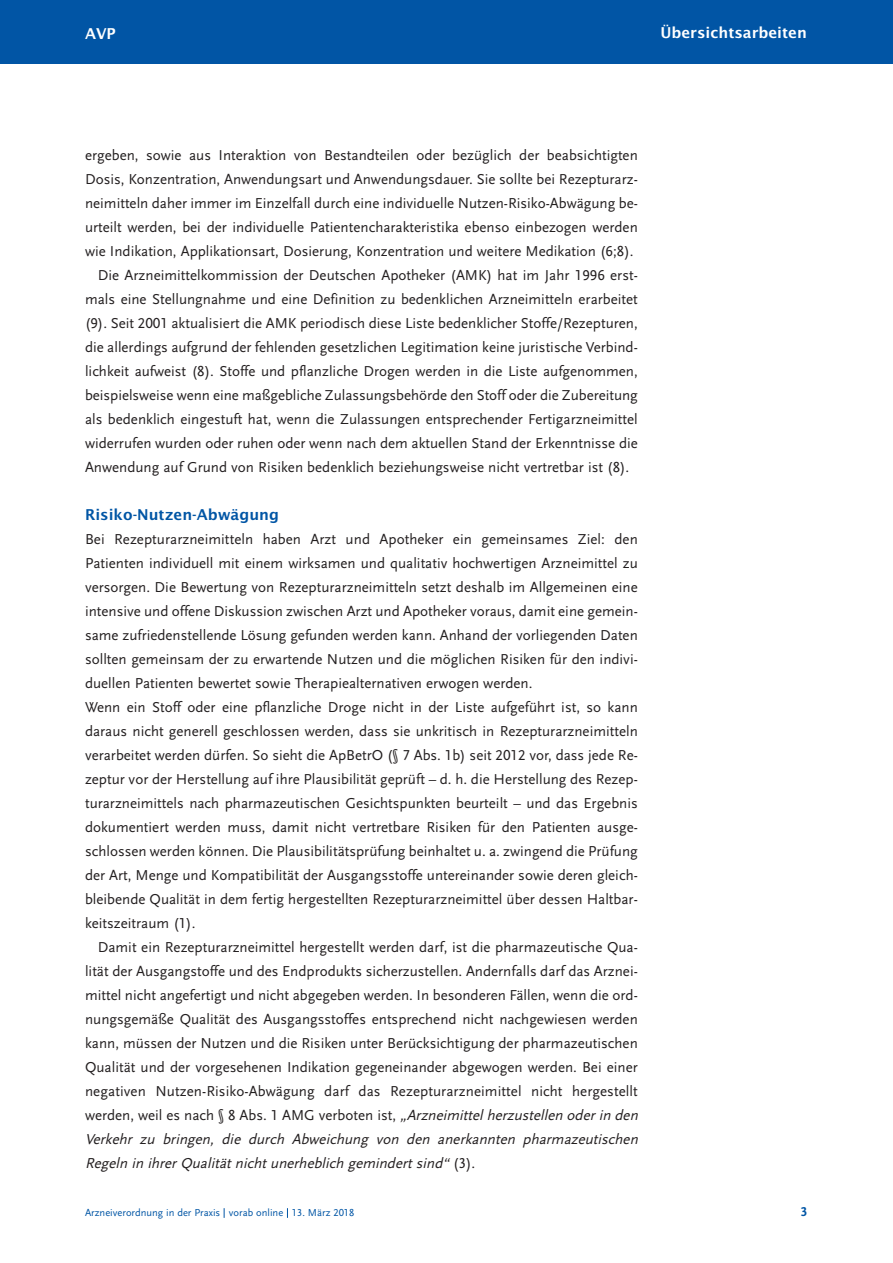
<style>
.page{position:relative;width:893px;height:1263px;background:#fff}
.page>*{position:absolute;margin:0;border:0;box-sizing:border-box;transform-origin:0 0}
.t1{font:15px/24px "Scala Sans LF";color:#231f20}
.t2{font:600 15px "Lucida Sans";color:#0155a5}
.t3{font:600 15px "Lucida Sans";color:#fff}
.t4{font:700 13.5px "Scala Sans LF";color:#0155a5}
.t5{font:10.5px "Scala Sans LF";color:#0155a5}
.s1{font-style:italic}
</style>
<div class="page">
<div style="left:0;top:0;width:892px;height:64px;background:#0155a5"></div>
<p class="t3" style="left:85px;top:25px;width:32px">AVP</p>
<p class="t3" style="left:660px;top:24px;width:148px">Übersichtsarbeiten</p>
<p class="t1" style="left:85px;top:143px;width:554px">ergeben, sowie aus Interaktion von Bestandteilen oder bezüglich der beabsichtigten</p>
<p class="t1" style="left:85px;top:167px;width:554px">Dosis, Konzentration, Anwendungsart und Anwendungsdauer. Sie sollte bei Rezepturarz-</p>
<p class="t1" style="left:85px;top:191px;width:554px">neimitteln daher immer im Einzelfall durch eine individuelle Nutzen-Risiko-Abwägung be-</p>
<p class="t1" style="left:85px;top:215px;width:554px">urteilt werden, bei der individuelle Patientencharakteristika ebenso einbezogen werden</p>
<p class="t1" style="left:85px;top:239px;width:550px">wie Indikation, Applikationsart, Dosierung, Konzentration und weitere Medikation (6;8).</p>
<p class="t1" style="left:98px;top:263px;width:541px">Die Arzneimittelkommission der Deutschen Apotheker (AMK) hat im Jahr 1996 erst-</p>
<p class="t1" style="left:85px;top:287px;width:554px">mals eine Stellungnahme und eine Definition zu bedenklichen Arzneimitteln erarbeitet</p>
<p class="t1" style="left:85px;top:311px;width:554px">(9). Seit 2001 aktualisiert die AMK periodisch diese Liste bedenklicher Stoffe/Rezepturen,</p>
<p class="t1" style="left:85px;top:335px;width:554px">die allerdings aufgrund der fehlenden gesetzlichen Legitimation keine juristische Verbind-</p>
<p class="t1" style="left:85px;top:359px;width:554px">lichkeit aufweist (8). Stoffe und pflanzliche Drogen werden in die Liste aufgenommen,</p>
<p class="t1" style="left:85px;top:383px;width:554px">beispielsweise wenn eine maßgebliche Zulassungsbehörde den Stoff oder die Zubereitung</p>
<p class="t1" style="left:85px;top:407px;width:554px">als bedenklich eingestuft hat, wenn die Zulassungen entsprechender Fertigarzneimittel</p>
<p class="t1" style="left:85px;top:431px;width:554px">widerrufen wurden oder ruhen oder wenn nach dem aktuellen Stand der Erkenntnisse die</p>
<p class="t1" style="left:85px;top:455px;width:546px">Anwendung auf Grund von Risiken bedenklich beziehungsweise nicht vertretbar ist (8).</p>
<p class="t2" style="left:85px;top:506px;width:195px">Risiko-Nutzen-Abwägung</p>
<p class="t1" style="left:85px;top:527px;width:554px">Bei Rezepturarzneimitteln haben Arzt und Apotheker ein gemeinsames Ziel: den Patienten individuell mit einem wirksamen und qualitativ hochwertigen Arzneimittel zu versorgen. Die Bewertung von Rezepturarzneimitteln setzt deshalb im Allgemeinen eine intensive und offene Diskussion zwischen Arzt und Apotheker voraus, damit eine gemein&shy;same zufriedenstellende Lösung gefunden werden kann. Anhand der vorliegenden Daten sollten gemeinsam der zu erwartende Nutzen und die möglichen Risiken für den indivi&shy;duellen Patienten bewertet sowie Therapiealternativen erwogen werden.<br>Wenn ein Stoff oder eine pflanzliche Droge nicht in der Liste aufgeführt ist, so kann daraus nicht generell geschlossen werden, dass sie unkritisch in Rezepturarzneimitteln verarbeitet werden dürfen. So sieht die ApBetrO (§ 7 Abs. 1b) seit 2012 vor, dass jede Re&shy;zeptur vor der Herstellung auf ihre Plausibilität geprüft – d. h. die Herstellung des Rezep&shy;turarzneimittels nach pharmazeutischen Gesichtspunkten beurteilt – und das Ergebnis dokumentiert werden muss, damit nicht vertretbare Risiken für den Patienten ausge&shy;schlossen werden können. Die Plausibilitätsprüfung beinhaltet u. a. zwingend die Prüfung der Art, Menge und Kompatibilität der Ausgangsstoffe untereinander sowie deren gleich&shy;bleibende Qualität in dem fertig hergestellten Rezepturarzneimittel über dessen Haltbar&shy;keitszeitraum (1).</p>
<p class="t1" style="left:85px;top:935px;width:558px;text-indent:13px">Damit ein Rezepturarzneimittel hergestellt werden darf, ist die pharmazeutische Qua&shy;lität der Ausgangstoffe und des Endprodukts sicherzustellen. Andernfalls darf das Arznei&shy;mittel nicht angefertigt und nicht abgegeben werden. In besonderen Fällen, wenn die ord&shy;nungsgemäße Qualität des Ausgangsstoffes entsprechend nicht nachgewiesen werden kann, müssen der Nutzen und die Risiken unter Berücksichtigung der pharmazeutischen Qualität und der vorgesehenen Indikation gegeneinander abgewogen werden. Bei einer negativen Nutzen-Risiko-Abwägung darf das Rezepturarzneimittel nicht hergestellt werden, weil es nach § 8 Abs. 1 AMG verboten ist, <span class="s1">„Arzneimittelherzustellenoderinden Verkehr zu bringen, die durch Abweichung von den anerkannten pharmazeutischen Regeln in ihrer Qualität nicht unerheblich gemindert sind“</span> ( 3 ) .</p>
<p class="t5" style="left:85px;top:1207px;width:271px">Arzneiverordnung in der Praxis vorab online 13. März 2018</p>
<p class="t4" style="left:801px;top:1204px;width:8px">3</p>
</div>
